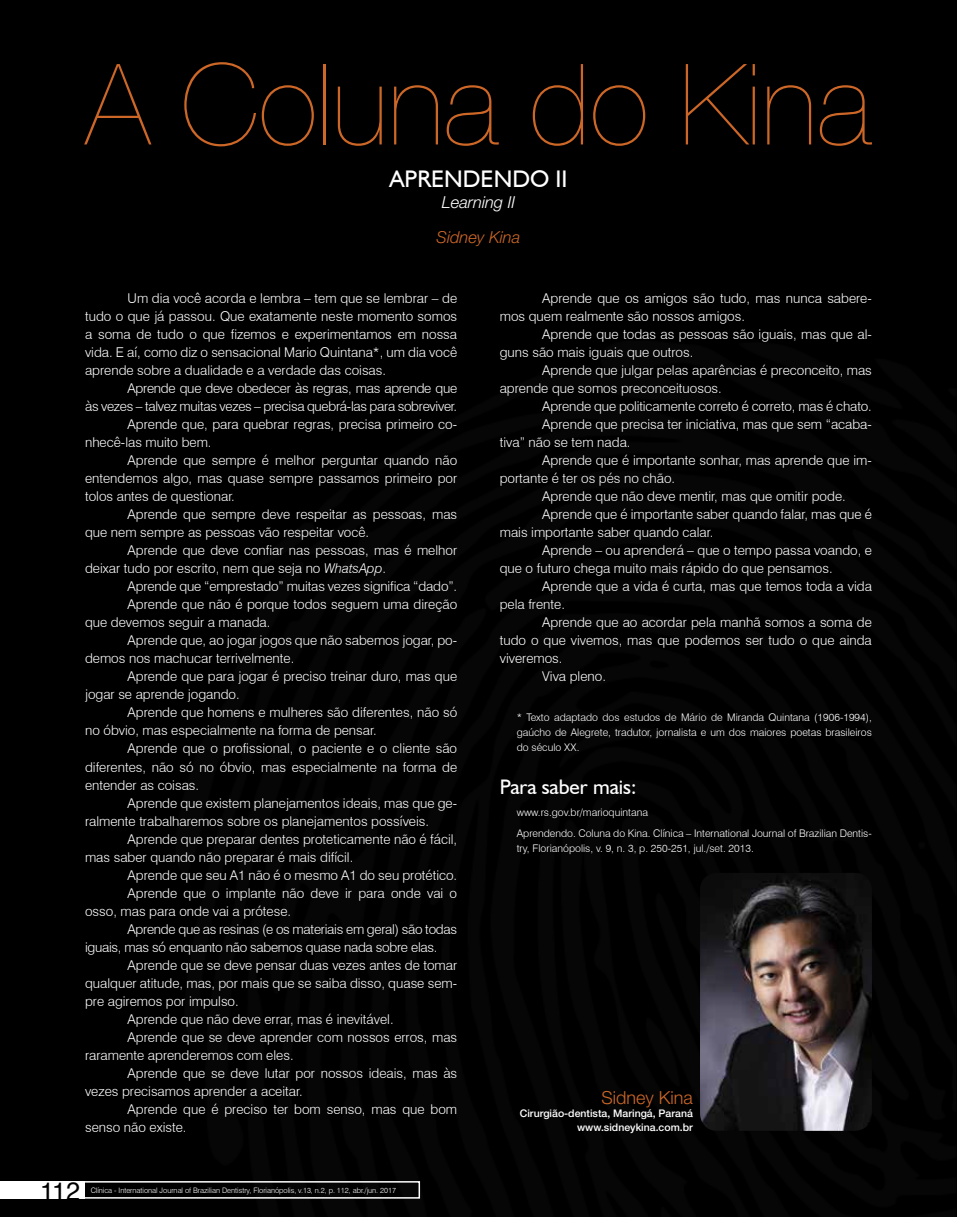
<style>
.page{position:relative;width:957px;height:1217px;background:#fff}
.page>*{position:absolute;margin:0;border:0;box-sizing:border-box;transform-origin:0 0}
.t1{font:200 112.5px "Helvetica Neue LT Std";color:#cd6727}
.t2{font:25.2px "Helvetica";color:#000}
.t3{font:24px "Humanist 521 BT";color:#fff}
.t4{font:21px "Humanist 521 BT";color:#fff}
.t5{font:300 18px "Helvetica Neue LT Std";color:#cd6727}
.t6{font:italic 300 16.5px "Helvetica Neue LT Std";color:#fff}
.t7{font:italic 300 16.5px "Helvetica Neue LT Std";color:#cd6727}
.t8{font:300 13.5px/18px "Swiss 721 BT";color:#fff}
.t9{font:300 13.5px "Swiss 721 BT";letter-spacing:-.02em;color:#fff}
.t10{font:300 10.5px/15px "Swiss 721 BT";color:#fff;text-align:justify}
.t11{font:500 10.5px/13.5px "Helvetica Neue LT Std";color:#fff;text-align:right}
.t12{font:300 7.5px "Swiss 721 BT";letter-spacing:-.005em;color:#fff}
.s1{font-style:italic}
</style>
<div class="page">
<div style="left:0;top:0;width:957px;height:1216px;background:#000"></div>
<div style="left:0;top:1180px;width:420px;height:18px;border:2px solid #fff"></div>
<div style="left:0;top:1180px;width:85px;height:18px;background:#fff"></div>
<img style="left:700px;top:873px;width:172px;height:257px">
<h1 class="t1" style="left:86px;top:40px;width:787px">A Coluna do Kina</h1>
<h3 class="t3" style="left:389px;top:164px;width:179px">APRENDENDO II</h3>
<p class="t6" style="left:442px;top:192px;width:75px">Learning II</p>
<p class="t7" style="left:436px;top:227px;width:85px">Sidney Kina</p>
<p class="t8" style="left:85px;top:289px;width:374px;text-align:justify;text-indent:43px">Um dia você acorda e lembra – tem que se lembrar – de tudo o que já passou. Que exatamente neste momento somos a soma de tudo o que fizemos e experimentamos em nossa vida. E aí, como diz o sensacional Mario Quintana*, um dia você aprende sobre a dualidade e a verdade das coisas.</p>
<p class="t9" style="left:128px;top:380px;width:331px">Aprende que deve obedecer às regras, mas aprende que</p>
<p class="t9" style="left:85px;top:398px;width:373px">às vezes – talvez muitas vezes – precisa quebrá-las para sobreviver.</p>
<p class="t8" style="left:128px;top:415px;width:331px">Aprende que, para quebrar regras, precisa primeiro co-</p>
<p class="t8" style="left:85px;top:433px;width:128px">nhecê-las muito bem.</p>
<p class="t8" style="left:128px;top:451px;width:331px">Aprende que sempre é melhor perguntar quando não</p>
<p class="t8" style="left:85px;top:469px;width:374px">entendemos algo, mas quase sempre passamos primeiro por</p>
<p class="t8" style="left:85px;top:487px;width:151px">tolos antes de questionar.</p>
<p class="t8" style="left:128px;top:505px;width:331px">Aprende que sempre deve respeitar as pessoas, mas</p>
<p class="t8" style="left:85px;top:523px;width:286px">que nem sempre as pessoas vão respeitar você.</p>
<p class="t8" style="left:128px;top:541px;width:331px">Aprende que deve confiar nas pessoas, mas é melhor</p>
<p class="t8" style="left:85px;top:559px;width:302px">deixar tudo por escrito, nem que seja no <span class="s1">WhatsApp</span>.</p>
<p class="t8" style="left:128px;top:577px;width:331px">Aprende que “emprestado” muitas vezes significa “dado”.</p>
<p class="t8" style="left:128px;top:595px;width:331px">Aprende que não é porque todos seguem uma direção</p>
<p class="t8" style="left:85px;top:613px;width:187px">que devemos seguir a manada.</p>
<p class="t8" style="left:128px;top:631px;width:331px">Aprende que, ao jogar jogos que não sabemos jogar, po-</p>
<p class="t8" style="left:85px;top:649px;width:211px">demos nos machucar terrivelmente.</p>
<p class="t8" style="left:128px;top:667px;width:331px">Aprende que para jogar é preciso treinar duro, mas que</p>
<p class="t8" style="left:85px;top:685px;width:156px">jogar se aprende jogando.</p>
<p class="t8" style="left:128px;top:703px;width:331px">Aprende que homens e mulheres são diferentes, não só</p>
<p class="t8" style="left:85px;top:721px;width:293px">no óbvio, mas especialmente na forma de pensar.</p>
<p class="t8" style="left:128px;top:739px;width:331px">Aprende que o profissional, o paciente e o cliente são</p>
<p class="t8" style="left:85px;top:757px;width:374px">diferentes, não só no óbvio, mas especialmente na forma de</p>
<p class="t8" style="left:85px;top:775px;width:116px">entender as coisas.</p>
<p class="t8" style="left:128px;top:793px;width:331px">Aprende que existem planejamentos ideais, mas que ge-</p>
<p class="t8" style="left:85px;top:811px;width:345px">ralmente trabalharemos sobre os planejamentos possíveis.</p>
<p class="t8" style="left:128px;top:829px;width:331px">Aprende que preparar dentes proteticamente não é fácil,</p>
<p class="t8" style="left:85px;top:847px;width:270px">mas saber quando não preparar é mais difícil.</p>
<p class="t8" style="left:128px;top:865px;width:331px">Aprende que seu A1 não é o mesmo A1 do seu protético.</p>
<p class="t8" style="left:128px;top:883px;width:331px">Aprende que o implante não deve ir para onde vai o</p>
<p class="t8" style="left:85px;top:901px;width:208px">osso, mas para onde vai a prótese.</p>
<p class="t9" style="left:128px;top:920px;width:331px">Aprende que as resinas (e os materiais em geral) são todas</p>
<p class="t9" style="left:85px;top:938px;width:354px">iguais, mas só enquanto não sabemos quase nada sobre elas.</p>
<p class="t8" style="left:128px;top:955px;width:331px">Aprende que se deve pensar duas vezes antes de tomar</p>
<p class="t8" style="left:85px;top:973px;width:374px">qualquer atitude, mas, por mais que se saiba disso, quase sem-</p>
<p class="t8" style="left:85px;top:991px;width:155px">pre agiremos por impulso.</p>
<p class="t8" style="left:128px;top:1009px;width:267px">Aprende que não deve errar, mas é inevitável.</p>
<p class="t8" style="left:128px;top:1027px;width:331px">Aprende que se deve aprender com nossos erros, mas</p>
<p class="t8" style="left:85px;top:1045px;width:210px">raramente aprenderemos com eles.</p>
<p class="t8" style="left:128px;top:1063px;width:331px">Aprende que se deve lutar por nossos ideais, mas às</p>
<p class="t8" style="left:85px;top:1081px;width:219px">vezes precisamos aprender a aceitar.</p>
<p class="t8" style="left:128px;top:1099px;width:331px">Aprende que é preciso ter bom senso, mas que bom</p>
<p class="t8" style="left:85px;top:1117px;width:103px">senso não existe.</p>
<h2 class="t2" style="left:40px;top:1170px;width:42px">112</h2>
<p class="t12" style="left:91px;top:1185px;width:307px">Clínica - International Journal of Brazilian Dentistry, Florianópolis, v.13, n.2, p. 112, abr./jun. 2017</p>
<p class="t8" style="left:500px;top:289px;width:374px;text-indent:43px">Aprende que os amigos são tudo, mas nunca sabere&shy;mos quem realmente são nossos amigos.</p>
<p class="t8" style="left:500px;top:325px;width:374px;text-indent:43px">Aprende que todas as pessoas são iguais, mas que al&shy;guns são mais iguais que outros.</p>
<p class="t8" style="left:500px;top:361px;width:374px;text-indent:43px">Aprende que julgar pelas aparências é preconceito, mas aprende que somos preconceituosos.</p>
<p class="t8" style="left:542px;top:397px;width:331px">Aprende que politicamente correto é correto, mas é chato.</p>
<p class="t8" style="left:542px;top:415px;width:331px">Aprende que precisa ter iniciativa, mas que sem “acaba-</p>
<p class="t8" style="left:500px;top:433px;width:132px">tiva” não se tem nada.</p>
<p class="t8" style="left:542px;top:451px;width:331px">Aprende que é importante sonhar, mas aprende que im-</p>
<p class="t8" style="left:500px;top:469px;width:177px">portante é ter os pés no chão.</p>
<p class="t8" style="left:542px;top:487px;width:305px">Aprende que não deve mentir, mas que omitir pode.</p>
<p class="t8" style="left:542px;top:505px;width:331px">Aprende que é importante saber quando falar, mas que é</p>
<p class="t8" style="left:500px;top:523px;width:215px">mais importante saber quando calar.</p>
<p class="t8" style="left:542px;top:541px;width:331px">Aprende – ou aprenderá – que o tempo passa voando, e</p>
<p class="t8" style="left:500px;top:559px;width:334px">que o futuro chega muito mais rápido do que pensamos.</p>
<p class="t8" style="left:542px;top:577px;width:331px">Aprende que a vida é curta, mas que temos toda a vida</p>
<p class="t8" style="left:500px;top:595px;width:67px">pela frente.</p>
<p class="t8" style="left:542px;top:613px;width:331px">Aprende que ao acordar pela manhã somos a soma de</p>
<p class="t8" style="left:500px;top:631px;width:374px">tudo o que vivemos, mas que podemos ser tudo o que ainda</p>
<p class="t8" style="left:500px;top:649px;width:64px">viveremos.</p>
<p class="t8" style="left:542px;top:667px;width:65px">Viva pleno.</p>
<p class="t10" style="left:517px;top:709px;width:357px">* Texto adaptado dos estudos de Mário de Miranda Quintana (1906-1994), gaúcho de Alegrete, tradutor, jornalista e um dos maiores poetas brasileiros do século XX.</p>
<h3 class="t4" style="left:500px;top:774px;width:138px">Para saber mais:</h3>
<p class="t10" style="left:517px;top:800px;width:357px;line-height:21.5px">www.rs.gov.br/marioquintana<br>Aprendendo. Coluna do Kina. Clínica – International Journal of Brazilian Dentis-</p>
<p class="t10" style="left:517px;top:840px;width:238px">try, Florianópolis, v. 9, n. 3, p. 250-251, jul./set. 2013.</p>
<h3 class="t5" style="left:601px;top:1086px;width:93px">Sidney Kina</h3>
<p class="t11" style="left:520px;top:1106px;width:174px">Cirurgião-dentista, Maringá, Paraná www.sidneykina.com.br</p>
</div>
